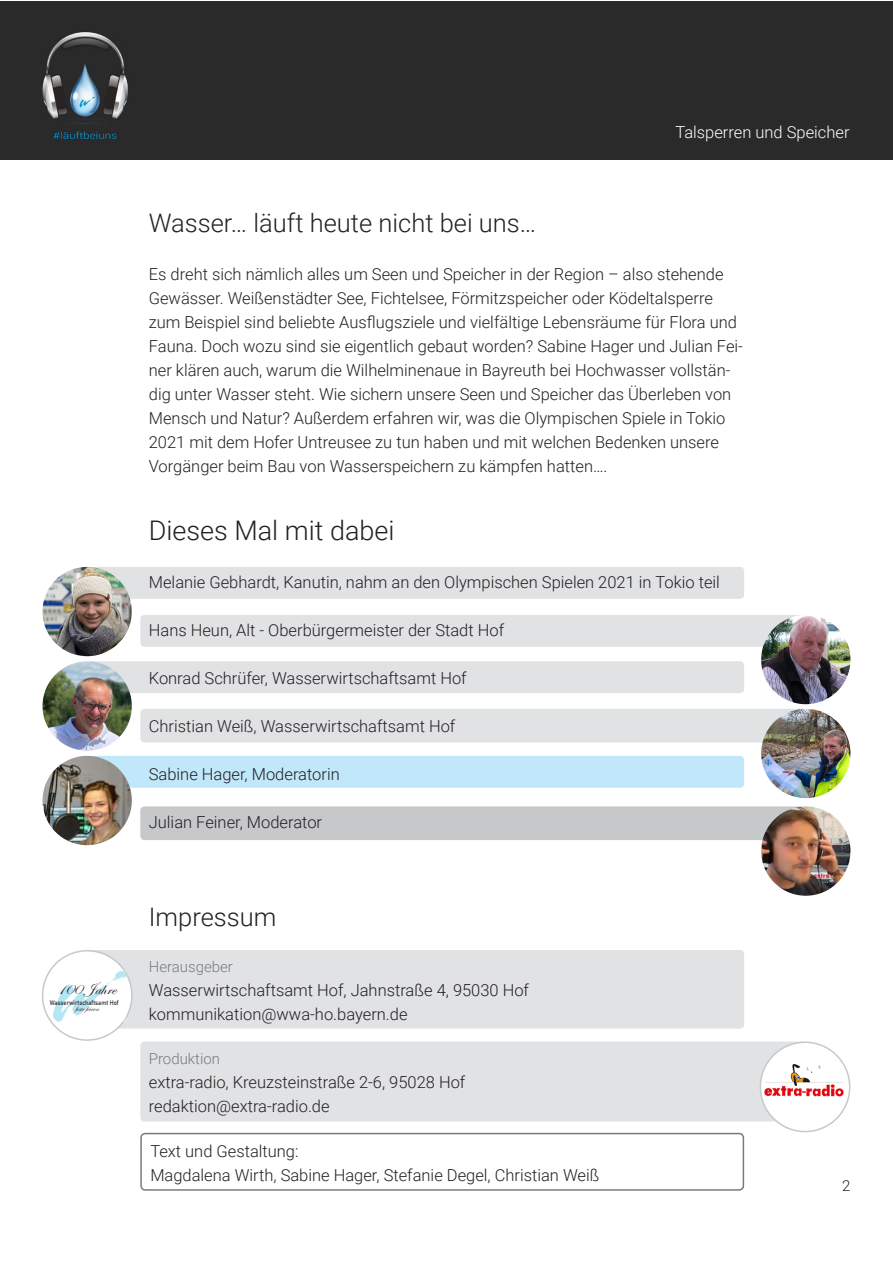
<style>
.page{position:relative;width:893px;height:1263px;background:#fff}
.page>*{position:absolute;margin:0;border:0;box-sizing:border-box;transform-origin:0 0}
.t1{font:300 27px "Roboto";color:#231f20}
.t2{font:300 25.5px "Roboto";color:#231f20}
.t3{font:16.95px "Edwardian Script ITC";color:#231f20;scale:1.05 1}
.t4{font:300 16.5px/24px "Roboto";color:#231f20}
.t5{font:300 16.5px "Roboto";color:#fff}
.t6{font:300 15px "Roboto";color:#787a7d}
.t7{font:300 15px "Roboto";color:#231f20}
.t8{font:9px "Edwardian Script ITC";color:#231f20}
.t9{font:6.6px "Bahnschrift";color:#231f20;scale:.88 1}
</style>
<div class="page">
<div style="left:0;top:1px;width:893px;height:159px;background:#2a2a2a"></div>
<img style="left:42px;top:32px;width:86px;height:107px">
<div style="left:140px;top:806px;width:666px;height:34px;background:#c7c8ca;border-radius:4px"></div>
<div style="left:88px;top:661px;width:656px;height:32px;background:#e1e2e4;border-radius:4px"></div>
<img style="left:43px;top:661px;width:89px;height:90px;border-radius:45px">
<div style="left:85px;top:950px;width:659px;height:78px;background:#e1e2e4;border-radius:4px"></div>
<div style="left:43px;top:951px;width:89px;height:89px;background:#fff;border-radius:50%"></div>
<div style="left:42px;top:950px;width:91px;height:91px;border:2px solid #c7c8ca;border-radius:50%"></div>
<img style="left:54px;top:971px;width:72px;height:50px">
<div style="left:85px;top:567px;width:659px;height:32px;background:#e1e2e4;border-radius:4px"></div>
<div style="left:140px;top:615px;width:668px;height:32px;background:#e1e2e4;border-radius:4px"></div>
<div style="left:140px;top:709px;width:666px;height:33px;background:#e1e2e4;border-radius:4px"></div>
<div style="left:88px;top:756px;width:656px;height:32px;background:#c1e8fa;border-radius:4px"></div>
<img style="left:43px;top:567px;width:89px;height:89px;border-radius:45px">
<img style="left:761px;top:615px;width:89px;height:89px;border-radius:45px">
<div style="left:140px;top:1041px;width:666px;height:80px;background:#e1e2e4;border-radius:4px"></div>
<div style="left:140px;top:1133px;width:604px;height:58px;border:2px solid #787a7d;border-radius:4px"></div>
<div style="left:760px;top:1042px;width:90px;height:89px;background:#fff;border-radius:50%"></div>
<img style="left:760px;top:1062px;width:86px;height:38px">
<div style="left:760px;top:1041px;width:90px;height:91px;border:2px solid #c7c8ca;border-radius:50%"></div>
<img style="left:761px;top:806px;width:89px;height:90px;border-radius:45px">
<img style="left:43px;top:756px;width:89px;height:89px;border-radius:45px">
<img style="left:761px;top:709px;width:89px;height:89px;border-radius:45px">
<p class="t5" style="left:675px;top:121px;width:176px">Talsperren und Speicher</p>
<h2 class="t2" style="left:149px;top:205px;width:389px">Wasser… läuft heute nicht bei uns…</h2>
<p class="t4" style="left:149px;top:261px;width:596px">Es dreht sich nämlich alles um Seen und Speicher in der Region – also stehende Gewässer. Weißenstädter See, Fichtelsee, Förmitzspeicher oder Ködeltalsperre zum Beispiel sind beliebte Ausflugsziele und vielfältige Lebensräume für Flora und Fauna. Doch wozu sind sie eigentlich gebaut worden? Sabine Hager und Julian Fei&shy;ner klären auch, warum die Wilhelminenaue in Bayreuth bei Hochwasser vollstän&shy;dig unter Wasser steht. Wie sichern unsere Seen und Speicher das Überleben von Mensch und Natur? Außerdem erfahren wir, was die Olympischen Spiele in Tokio 2021 mit dem Hofer Untreusee zu tun haben und mit welchen Bedenken unsere Vorgänger beim Bau von Wasserspeichern zu kämpfen hatten….</p>
<h1 class="t1" style="left:149px;top:512px;width:247px">Dieses Mal mit dabei</h1>
<p class="t4" style="left:149px;top:570px;width:573px">Melanie Gebhardt, Kanutin, nahm an den Olympischen Spielen 2021 in Tokio teil</p>
<p class="t4" style="left:149px;top:618px;width:357px">Hans Heun, Alt - Oberbürgermeister der Stadt Hof</p>
<p class="t4" style="left:149px;top:666px;width:319px">Konrad Schrüfer, Wasserwirtschaftsamt Hof</p>
<p class="t4" style="left:149px;top:714px;width:308px">Christian Weiß, Wasserwirtschaftsamt Hof</p>
<p class="t4" style="left:149px;top:762px;width:192px">Sabine Hager, Moderatorin</p>
<p class="t4" style="left:149px;top:810px;width:175px">Julian Feiner, Moderator</p>
<p class="t3" style="left:56px;top:979px;width:58px">100 Jahre</p>
<p class="t9" style="left:50px;top:998px;width:80px">Wasserwirtschaftsamt Hof</p>
<p class="t8" style="left:75px;top:1003px;width:25px">feste feiern</p>
<h2 class="t2" style="left:149px;top:899px;width:129px">Impressum</h2>
<p class="t6" style="left:149px;top:956px;width:86px">Herausgeber</p>
<p class="t4" style="left:149px;top:977px;width:382px">Wasserwirtschaftsamt Hof, Jahnstraße 4, 95030 Hof kommunikation@wwa-ho.bayern.de</p>
<p class="t6" style="left:149px;top:1048px;width:73px">Produktion</p>
<p class="t4" style="left:149px;top:1070px;width:318px">extra-radio, Kreuzsteinstraße 2-6, 95028 Hof redaktion@extra-radio.de</p>
<p class="t4" style="left:150px;top:1138px;width:451px">Text und Gestaltung:<br>Magdalena Wirth, Sabine Hager, Stefanie Degel, Christian Weiß</p>
<p class="t7" style="left:842px;top:1175px;width:10px">2</p>
</div>
